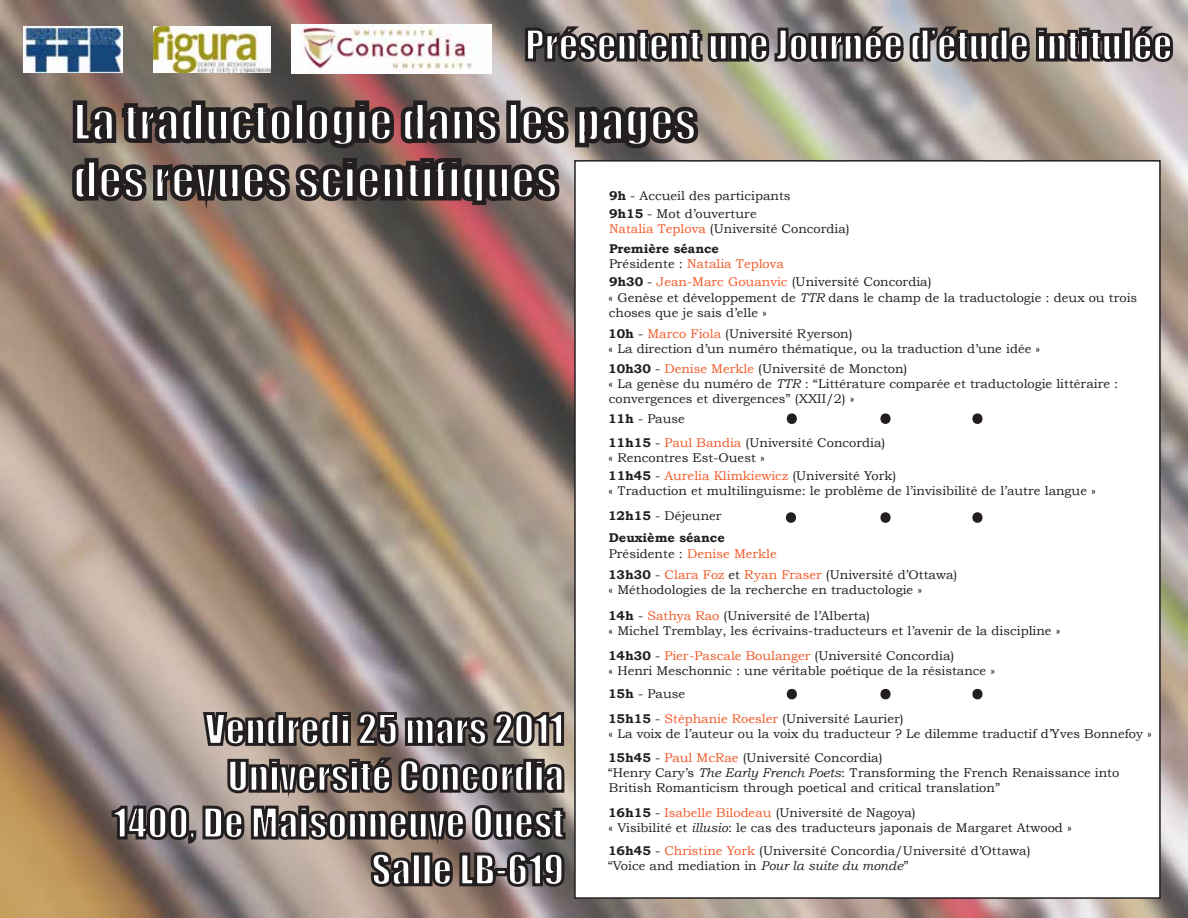
<style>
.page{position:relative;width:1188px;height:918px;background:#fff}
.page>*{position:absolute;margin:0;border:0;box-sizing:border-box;transform-origin:0 0}
.t1{font:48px/57.6px "Impact";color:#fff}
.t2{font:39px/46.8px "Impact";color:#fff;text-align:right}
.t3{font:12.6px/15.1px "Bookman Old Style";color:#231f20}
.t4{font:700 12.6px/22.8px "Bookman Old Style";color:#231f20}
.t5{font:12.6px "Bookman Old Style";color:#f15a29}
.s1{font-weight:700}
.s2{color:#f15a29}
.s3{color:#231f20}
.s4{font-style:italic}
.s5{font-weight:400}
</style>
<div class="page">
<img style="left:0;top:0;width:1188px;height:918px">
<svg style="left:69px;top:98px;width:633px;height:129px;background:#645651"></svg>
<svg style="left:110px;top:709px;width:457px;height:180px;background:#7a6e69"></svg>
<img style="left:23px;top:26px;width:100px;height:46px">
<img style="left:154px;top:26px;width:116px;height:46px">
<img style="left:292px;top:25px;width:200px;height:49px">
<svg style="left:524px;top:24px;width:600px;height:40px;background:#6d6662"></svg>
<div style="left:1122px;top:28px;width:11px;height:34px;border:3px solid #231f20"></div>
<svg style="left:1130px;top:24px;width:45px;height:40px;background:#7a7374"></svg>
<div style="left:574px;top:160px;width:587px;height:739px;background:#fff;border:2px solid #231f20"></div>
<svg style="left:786px;top:689px;width:11px;height:10px"></svg>
<svg style="left:880px;top:689px;width:11px;height:10px"></svg>
<svg style="left:972px;top:689px;width:11px;height:10px"></svg>
<svg style="left:785px;top:512px;width:11px;height:11px"></svg>
<svg style="left:880px;top:512px;width:11px;height:11px"></svg>
<svg style="left:972px;top:512px;width:11px;height:11px"></svg>
<svg style="left:786px;top:413px;width:11px;height:11px"></svg>
<svg style="left:880px;top:413px;width:11px;height:11px"></svg>
<svg style="left:972px;top:413px;width:11px;height:11px"></svg>
<h2 class="t2" style="left:525px;top:20px;width:649px">Présentent une Journée d’étude intitulée</h2>
<h1 class="t1" style="left:73px;top:92px;width:625px">La traductologie dans les pages des revues scientifiques</h1>
<p class="t3" style="left:609px;top:186px;width:183px;line-height:18.1px"><span class="s1">9h</span> - Accueil des participants<br><span class="s1">9h15</span> - Mot d’ouverture</p>
<p class="t3" style="left:609px;top:219px;width:242px;line-height:19.6px"><span class="s2">Natalia Teplova</span> (Université Concordia)<br><span class="s1">Première séance</span></p>
<p class="t5" style="left:609px;top:256px;width:176px"><span class="s3">Présidente :</span> Natalia Teplova</p>
<p class="t3" style="left:609px;top:275px;width:530px"><span class="s1">9h30</span> - <span class="s2">Jean-Marc Gouanvic</span> (Université Concordia)<br>« Genèse et développement de <span class="s4">TTR</span> dans le champ de la traductologie : deux ou trois choses que je sais d’elle »</p>
<p class="t3" style="left:608px;top:326px;width:434px"><span class="s1">10h</span> - <span class="s2">Marco Fiola</span> (Université Ryerson)<br>« La direction d’un numéro thématique, ou la traduction d’une idée »</p>
<p class="t3" style="left:608px;top:361px;width:512px"><span class="s1">10h30</span> - <span class="s2">Denise Merkle</span> (Université de Moncton)<br>« La genèse du numéro de <span class="s4">TTR</span> : “Littérature comparée et traductologie littéraire : convergences et divergences” (XXII/2) »</p>
<p class="t3" style="left:608px;top:406px;width:279px;line-height:24.2px"><span class="s1">11h</span> - Pause<br><span class="s1">11h15</span> - <span class="s2">Paul Bandia</span> (Université Concordia)</p>
<p class="t3" style="left:609px;top:450px;width:158px">« Rencontres Est-Ouest »</p>
<h2 class="t2" style="left:113px;top:705px;width:453px">Vendredi 25 mars 2011<br>Université Concordia<br>1400, De Maisonneuve Ouest<br>Salle LB-619</h2>
<p class="t3" style="left:608px;top:468px;width:489px"><span class="s1">11h45</span> - <span class="s2">Aurelia Klimkiewicz</span> (Université York)<br>« Traduction et multilinguisme: le problème de l’invisibilité de l’autre langue »</p>
<p class="t4" style="left:608px;top:504px;width:118px">12h15 <span class="s5">- Déjeuner<br></span>Deuxième séance</p>
<p class="t3" style="left:608px;top:542px;width:351px;line-height:21.6px">Présidente : <span class="s2">Denise Merkle<br></span><span class="s1">13h30</span> - <span class="s2">Clara Foz</span> et <span class="s2">Ryan Fraser</span> (Université d’Ottawa)</p>
<p class="t3" style="left:608px;top:577px;width:315px;line-height:25.3px">« Méthodologies de la recherche en traductologie »<br><span class="s1">14h</span> - <span class="s2">Sathya Rao</span> (Université de l’Alberta)</p>
<p class="t3" style="left:608px;top:618px;width:454px;line-height:24.9px">« Michel Tremblay, les écrivains-traducteurs et l’avenir de la discipline »<br><span class="s1">14h30</span> - <span class="s2">Pier-Pascale Boulanger</span> (Université Concordia)</p>
<p class="t3" style="left:608px;top:659px;width:388px;line-height:22.8px">« Henri Meschonnic : une véritable poétique de la résistance »<br><span class="s1">15h</span> - Pause</p>
<p class="t3" style="left:608px;top:711px;width:545px"><span class="s1">15h15</span> - <span class="s2">Stéphanie Roesler</span> (Université Laurier)<br>« La voix de l’auteur ou la voix du traducteur ? Le dilemme traductif d’Yves Bonnefoy »</p>
<p class="t3" style="left:608px;top:750px;width:513px"><span class="s1">15h45</span> - <span class="s2">Paul McRae</span> (Université Concordia)<br>“Henry Cary’s <span class="s4">The Early French Poets</span>: Transforming the French Renaissance into<br>British Romanticism through poetical and critical translation”</p>
<p class="t3" style="left:608px;top:805px;width:465px"><span class="s1">16h15</span> - <span class="s2">Isabelle Bilodeau</span> (Université de Nagoya)<br>« Visibilité et <span class="s4">illusio</span>: le cas des traducteurs japonais de Margaret Atwood »</p>
<p class="t3" style="left:608px;top:843px;width:424px"><span class="s1">16h45</span> - <span class="s2">Christine York</span> (Université Concordia/Université d’Ottawa) “Voice and mediation in <span class="s4">Pour la suite du monde</span>”</p>
</div>
